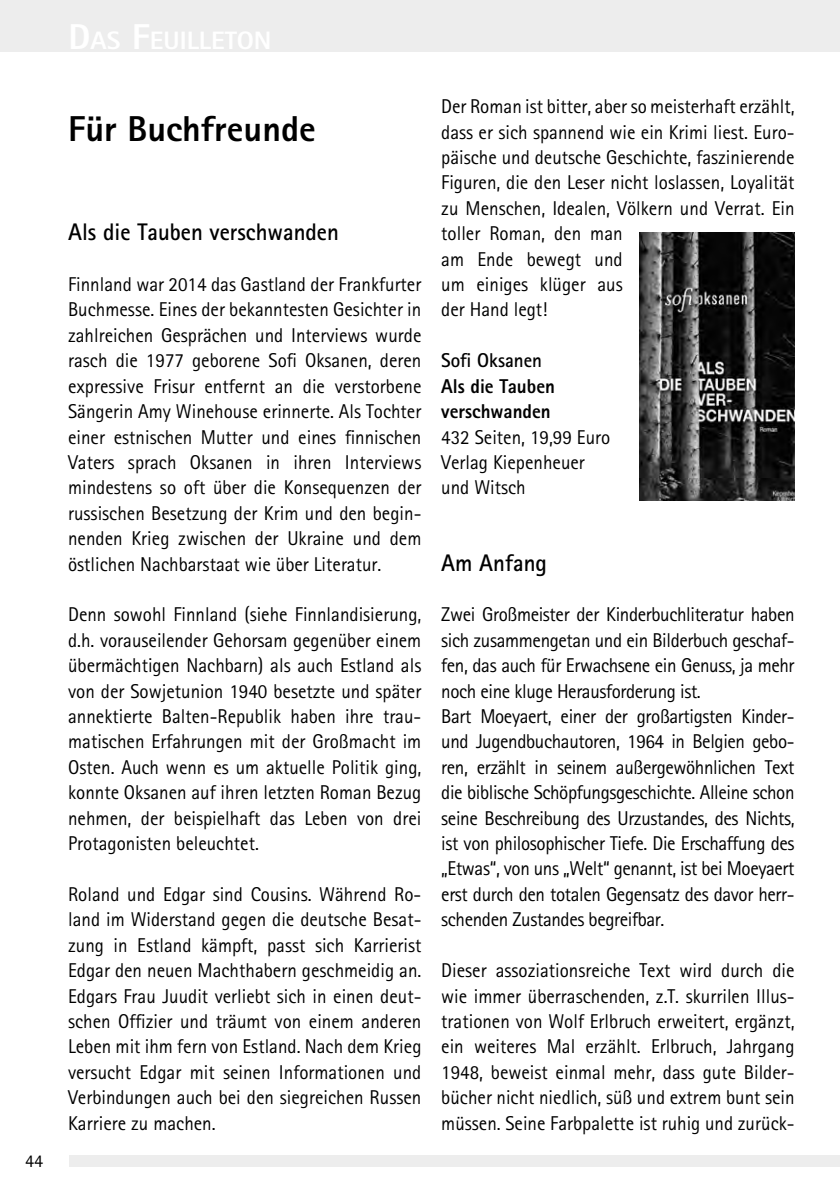
<style>
.page{position:relative;width:840px;height:1191px;background:#fff}
.page>*{position:absolute;margin:0;border:0;box-sizing:border-box;transform-origin:0 0}
.t1{font:800 36px "Rotis Sans Serif";color:#000}
.t2{font:700 24px "Rotis Sans Serif";color:#000;scale:.95 1}
.t3{font:20px/25.4px "Rotis Sans Serif";letter-spacing:-.02em;color:#000;text-align:justify;scale:.95 1}
.t4{font:20px/25.4px "Rotis Sans Serif";color:#000;scale:.95 1}
.t5{font:800 20px/25.4px "Rotis Sans Serif";color:#000;scale:.95 1}
.t6{font:700 20px "Rotis Sans Serif";color:#000;scale:.95 1}
.t7{font:18px "Rotis Sans Serif";color:#000}
</style>
<div class="page">
<hr style="left:839px;top:0;width:1px;height:51px;background:#ededed">
<div style="left:0;top:0;width:839px;height:51px;background:#ededed"></div>
<div style="left:0;top:1154px;width:839px;height:12px;background:#ededed"></div>
<div style="left:0;top:1149px;width:68px;height:22px;background:#fff"></div>
<img style="left:639px;top:232px;width:155px;height:269px">
<p class="t7" style="left:25px;top:1150px;width:19px">44</p>
<h1 class="t1" style="left:68px;top:105px;width:249px">Für Buchfreunde</h1>
<p class="t2" style="left:68px;top:217px;width:286px">Als die Tauben verschwanden</p>
<p class="t3" style="left:68px;top:271px;width:373px">Finnland war 2014 das Gastland der Frankfurter Buchmesse. Eines der bekanntesten Gesichter in zahlreichen Gesprächen und Interviews wurde rasch die 1977 geborene Sofi Oksanen, deren expressive Frisur entfernt an die verstorbene Sängerin Amy Winehouse erinnerte. Als Tochter einer estnischen Mutter und eines finnischen Vaters sprach Oksanen in ihren Interviews mindestens so oft über die Konsequenzen der russischen Besetzung der Krim und den begin&shy;nenden Krieg zwischen der Ukraine und dem östlichen Nachbarstaat wie über Literatur.</p>
<p class="t3" style="left:68px;top:602px;width:373px">Denn sowohl Finnland (siehe Finnlandisierung, d.h. vorauseilender Gehorsam gegenüber einem übermächtigen Nachbarn) als auch Estland als von der Sowjetunion 1940 besetzte und später annektierte Balten-Republik haben ihre trau&shy;matischen Erfahrungen mit der Großmacht im Osten. Auch wenn es um aktuelle Politik ging, konnte Oksanen auf ihren letzten Roman Bezug nehmen, der beispielhaft das Leben von drei Protagonisten beleuchtet.</p>
<p class="t3" style="left:68px;top:881px;width:373px">Roland und Edgar sind Cousins. Während Ro&shy;land im Widerstand gegen die deutsche Besat&shy;zung in Estland kämpft, passt sich Karrierist Edgar den neuen Machthabern geschmeidig an.<br>Edgars Frau Juudit verliebt sich in einen deut&shy;schen Offizier und träumt von einem anderen Leben mit ihm fern von Estland. Nach dem Krieg versucht Edgar mit seinen Informationen und Verbindungen auch bei den siegreichen Russen Karriere zu machen.</p>
<p class="t4" style="left:441px;top:94px;width:373px">Der Roman ist bitter, aber so meisterhaft erzählt, dass er sich spannend wie ein Krimi liest. Euro&shy;päische und deutsche Geschichte, faszinierende Figuren, die den Leser nicht loslassen, Loyalität zu Menschen, Idealen, Völkern und Verrat. Ein toller Roman, den man<br>am Ende bewegt und<br>um einiges klüger aus<br>der Hand legt!</p>
<p class="t6" style="left:441px;top:348px;width:107px">Sofi Oksanen</p>
<p class="t5" style="left:441px;top:373px;width:121px">Als die Tauben verschwanden</p>
<p class="t4" style="left:441px;top:424px;width:179px">432 Seiten, 19,99 Euro<br>Verlag Kiepenheuer und Witsch</p>
<p class="t2" style="left:441px;top:547px;width:113px">Am Anfang</p>
<p class="t3" style="left:441px;top:602px;width:373px;text-align:left">Zwei Großmeister der Kinderbuchliteratur haben sich zusammengetan und ein Bilderbuch geschaf&shy;fen, das auch für Erwachsene ein Genuss, ja mehr noch eine kluge Herausforderung ist.<br>Bart Moeyaert, einer der großartigsten Kinder&shy;und Jugendbuchautoren, 1964 in Belgien gebo&shy;ren, erzählt in seinem außergewöhnlichen Text die biblische Schöpfungsgeschichte. Alleine schon seine Beschreibung des Urzustandes, des Nichts, ist von philosophischer Tiefe. Die Erschaffung des „Etwas“, von uns „Welt“ genannt, ist bei Moeyaert erst durch den totalen Gegensatz des davor herr&shy;schenden Zustandes begreifbar.</p>
<p class="t3" style="left:441px;top:957px;width:373px">Dieser assoziationsreiche Text wird durch die wie immer überraschenden, z.T. skurrilen Illus&shy;trationen von Wolf Erlbruch erweitert, ergänzt, ein weiteres Mal erzählt. Erlbruch, Jahrgang 1948, beweist einmal mehr, dass gute Bilder&shy;bücher nicht niedlich, süß und extrem bunt sein müssen. Seine Farbpalette ist ruhig und zurück-</p>
</div>
